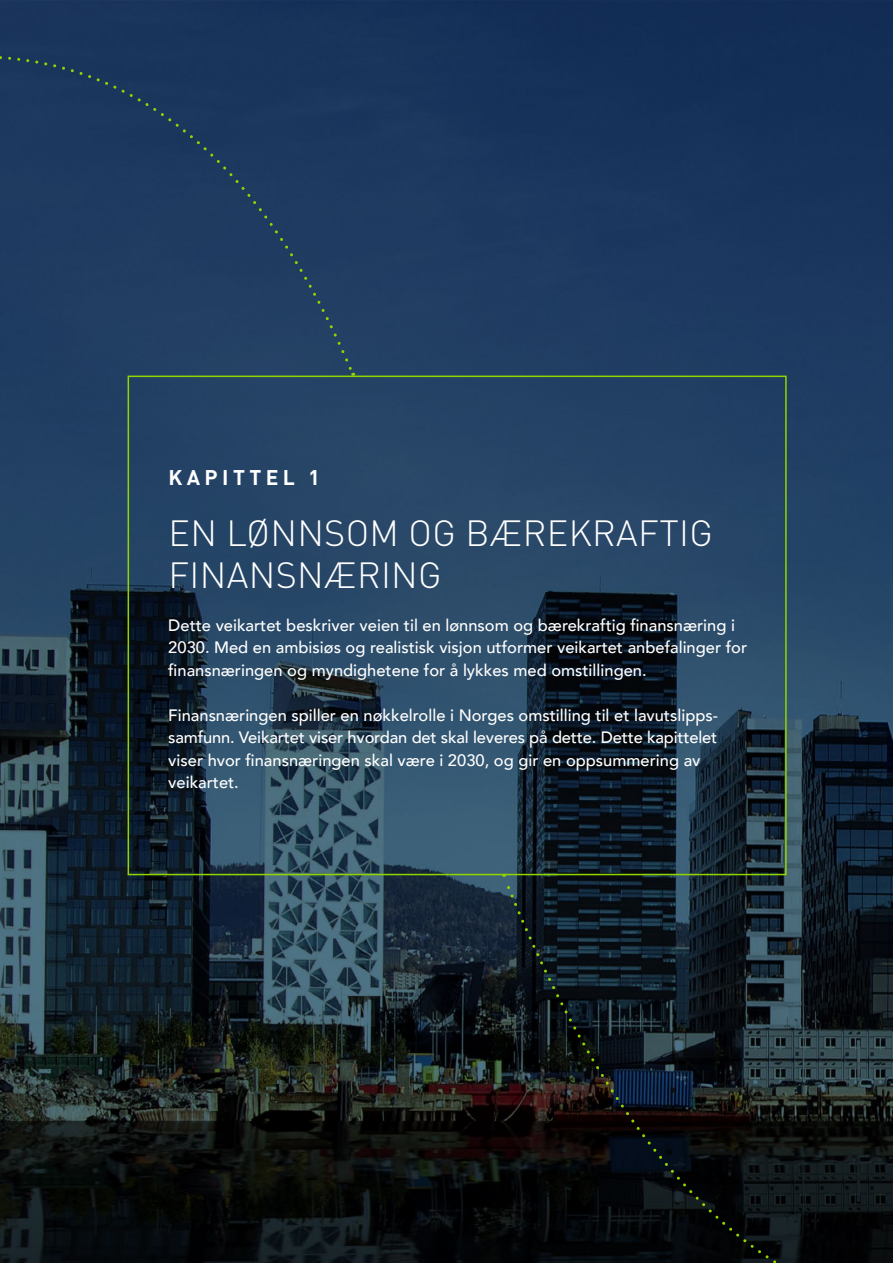
<style>
.page{position:relative;width:893px;height:1263px;background:#fff}
.page>*{position:absolute;margin:0;border:0;box-sizing:border-box;transform-origin:0 0}
.t1{font:300 36px/42px "DINOT";letter-spacing:.01em;color:#fff}
.t2{font:700 21px "DINOT";letter-spacing:.21em;color:#fff}
.t3{font:500 16.5px/22.5px "Avenir";color:#fff}
</style>
<div class="page">
<img style="left:0;top:0;width:893px;height:1263px">
<svg style="left:501px;top:875px;width:392px;height:388px;background:#11191d"></svg>
<div style="left:128px;top:376px;width:659px;height:499px;border:2px solid #91d400"></div>
<div style="left:0;top:0;width:355px;height:374px;background:#1e3a60"></div>
<p class="t2" style="left:168px;top:464px;width:153px">KAPITTEL 1</p>
<h1 class="t1" style="left:168px;top:511px;width:546px">EN LØNNSOM OG BÆREKRAFTIG<br>FINANSNÆRING</h1>
<p class="t3" style="left:168px;top:613px;width:580px">Dette veikartet beskriver veien til en lønnsom og bærekraftig finansnæring i<br>2030. Med en ambisiøs og realistisk visjon utformer veikartet anbefalinger for finansnæringen og myndighetene for å lykkes med omstillingen.</p>
<p class="t3" style="left:168px;top:703px;width:551px">Finansnæringen spiller en nøkkelrolle i Norges omstilling til et lavutslipps&shy;samfunn. Veikartet viser hvordan det skal leveres på dette. Dette kapittelet viser hvor finansnæringen skal være i 2030, og gir en oppsummering av veikartet.</p>
</div>
